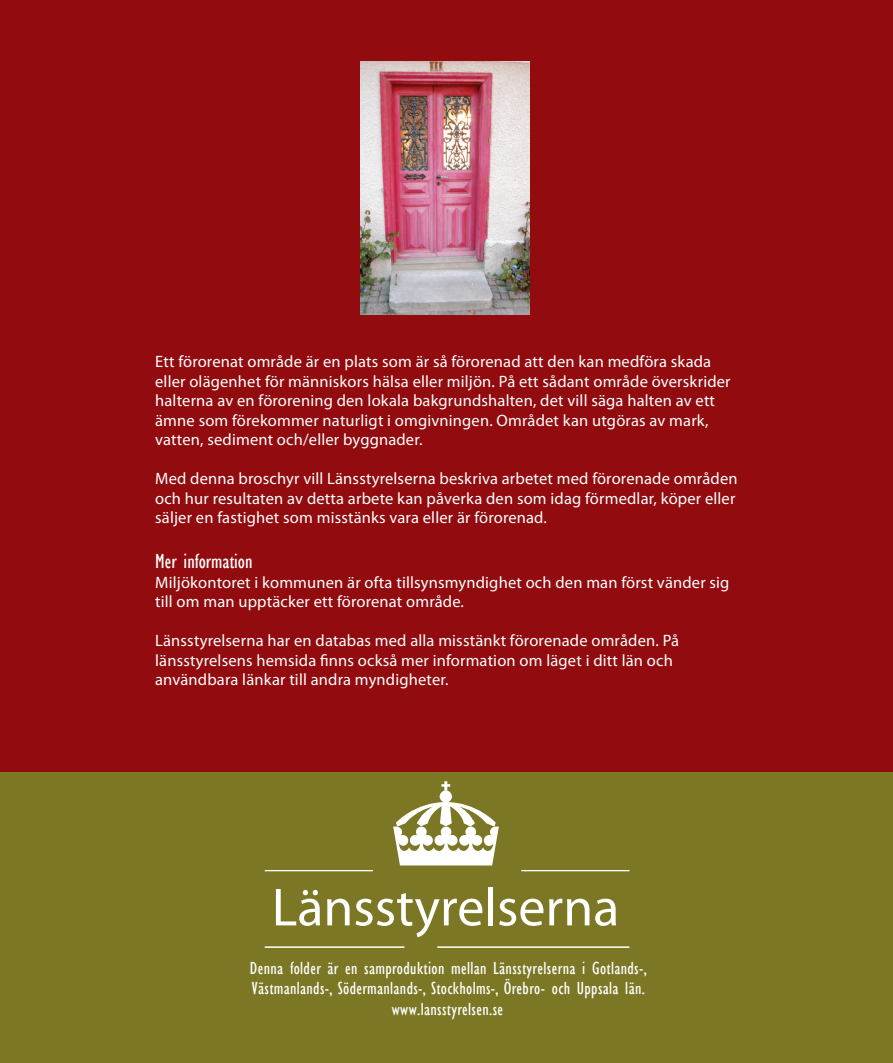
<style>
.page{position:relative;width:893px;height:1063px;background:#fff}
.page>*{position:absolute;margin:0;border:0;box-sizing:border-box;transform-origin:0 0}
.t1{font:condensed 21px "Gill Sans";color:#fff}
.t2{font:condensed 18px/19.5px "Gill Sans";letter-spacing:.02em;color:#fff}
.t3{font:16.5px/19.5px "Myriad Pro";letter-spacing:.01em;color:#fff}
</style>
<div class="page">
<div style="left:0;top:771px;width:893px;height:292px;background:#7b7725"></div>
<svg style="left:276px;top:889px;width:44px;height:37px"></svg>
<svg style="left:327px;top:899px;width:23px;height:26px"></svg>
<svg style="left:356px;top:893px;width:126px;height:44px"></svg>
<div style="left:488px;top:887px;width:5px;height:38px;background:#fff"></div>
<svg style="left:499px;top:899px;width:44px;height:27px"></svg>
<svg style="left:549px;top:899px;width:40px;height:26px"></svg>
<svg style="left:595px;top:899px;width:21px;height:27px"></svg>
<hr style="left:265px;top:870px;width:108px;height:1px;background:#fff">
<hr style="left:521px;top:870px;width:108px;height:1px;background:#fff">
<hr style="left:437px;top:947px;width:192px;height:1px;background:#fff">
<hr style="left:265px;top:947px;width:139px;height:1px;background:#fff">
<svg style="left:393px;top:781px;width:106px;height:84px"></svg>
<div style="left:0;top:0;width:893px;height:771px;background:#910b0f"></div>
<img style="left:360px;top:62px;width:169px;height:252px">
<p class="t3" style="left:155px;top:352px;width:577px">Ett förorenat område är en plats som är så förorenad att den kan medföra skada eller olägenhet för människors hälsa eller miljön. På ett sådant område överskrider halterna av en förorening den lokala bakgrundshalten, det vill säga halten av ett ämne som förekommer naturligt i omgivningen. Området kan utgöras av mark, vatten, sediment och/eller byggnader.</p>
<p class="t3" style="left:155px;top:469px;width:584px">Med denna broschyr vill Länsstyrelserna beskriva arbetet med förorenade områden och hur resultaten av detta arbete kan påverka den som idag förmedlar, köper eller säljer en fastighet som misstänks vara eller är förorenad.</p>
<p class="t1" style="left:155px;top:549px;width:99px">Mer information</p>
<p class="t3" style="left:155px;top:572px;width:576px">Miljökontoret i kommunen är ofta tillsynsmyndighet och den man först vänder sig till om man upptäcker ett förorenat område.</p>
<p class="t3" style="left:155px;top:631px;width:525px">Länsstyrelserna har en databas med alla misstänkt förorenade områden. På länsstyrelsens hemsida finns också mer information om läget i ditt län och användbara länkar till andra myndigheter.</p>
<p class="t2" style="left:250px;top:958px;width:398px">Denna folder är en samproduktion mellan Länsstyrelserna i Gotlands-,<br>Västmanlands-, Södermanlands-, Stockholms-, Örebro- och Uppsala län.</p>
<p class="t2" style="left:392px;top:999px;width:113px">www.lansstyrelsen.se</p>
</div>
